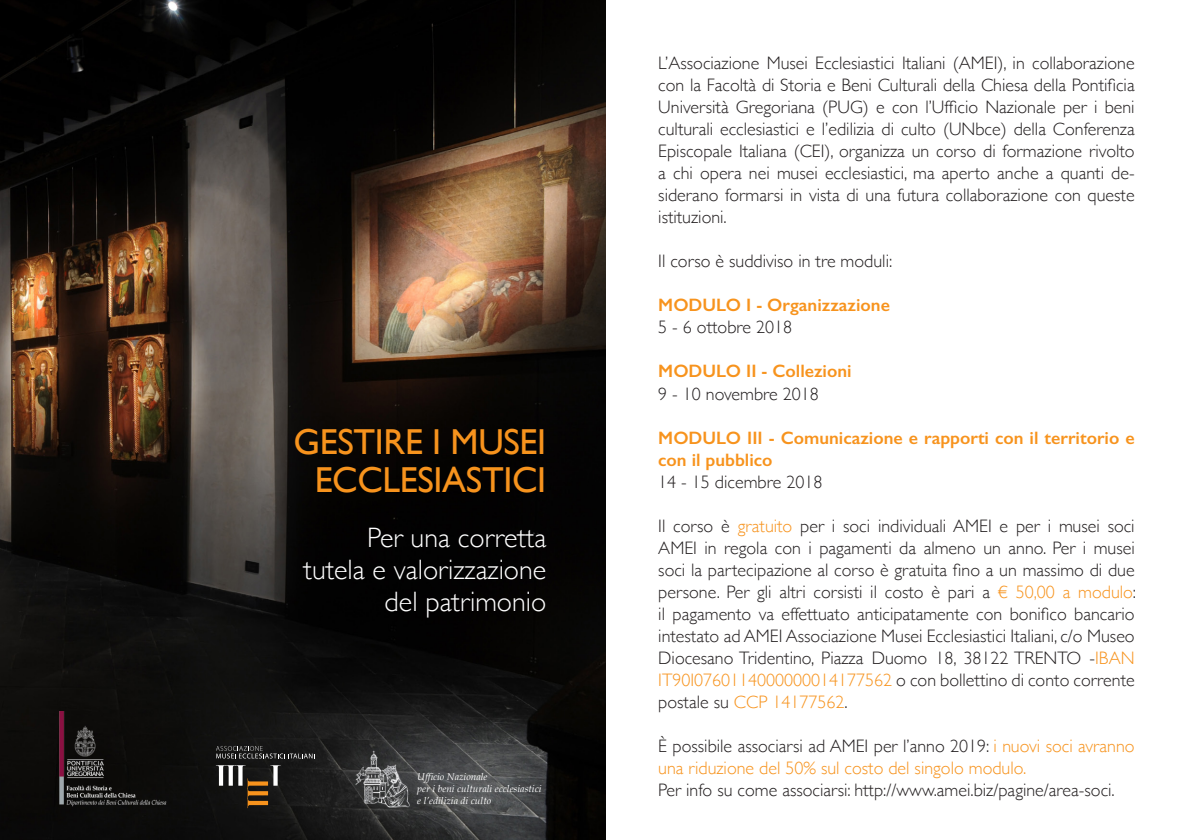
<style>
.page{position:relative;width:1191px;height:840px;background:#fff}
.page>*{position:absolute;margin:0;border:0;box-sizing:border-box;transform-origin:0 0}
.t1{font:36px/37.8px "Gill Sans";letter-spacing:-.01em;color:#f7931d;text-align:center}
.t2{font:300 28px/32px "Gill Sans";color:#fff;text-align:right}
.t3{font:300 18px/22px "Gill Sans";color:#231f20;text-align:justify}
.t4{font:600 18px/22px "Gill Sans";color:#f7931d}
.t5{font:italic 10px/12px "Book Antiqua";color:#fff}
.s1{font-weight:300;color:#231f20}
.s2{color:#f7931d}
</style>
<div class="page">
<img style="left:0;top:0;width:606px;height:839px">
<svg style="left:216px;top:745px;width:99px;height:13px"></svg>
<svg style="left:216px;top:764px;width:65px;height:43px;background:#483e32"></svg>
<img style="left:354px;top:749px;width:56px;height:60px">
<img style="left:59px;top:711px;width:117px;height:96px">
<p class="t1" style="left:293px;top:422px;width:254px">GESTIRE I MUSEI<br>ECCLESIASTICI</p>
<p class="t2" style="left:303px;top:520px;width:244px">Per una corretta tutela e valorizzazione del patrimonio</p>
<p class="t5" style="left:417px;top:770px;width:126px">Ufficio Nazionale<br>per i beni culturali ecclesiastici e l’edilizia di culto</p>
<p class="t3" style="left:658px;top:51px;width:478px">L’Associazione Musei Ecclesiastici Italiani (AMEI), in collaborazione con la Facoltà di Storia e Beni Culturali della Chiesa della Pontificia Università Gregoriana (PUG) e con l’Ufficio Nazionale per i beni culturali ecclesiastici e l’edilizia di culto (UNbce) della Conferenza Episcopale Italiana (CEI), organizza un corso di formazione rivolto a chi opera nei musei ecclesiastici, ma aperto anche a quanti de&shy;siderano formarsi in vista di una futura collaborazione con queste istituzioni.</p>
<p class="t3" style="left:658px;top:249px;width:235px">Il corso è suddiviso in tre moduli:</p>
<p class="t4" style="left:658px;top:294px;width:233px">MODULO I - Organizzazione<br><span class="s1">5 - 6 ottobre 2018</span></p>
<p class="t4" style="left:658px;top:360px;width:195px">MODULO II - Collezioni<br><span class="s1">9 - 10 novembre 2018</span></p>
<p class="t4" style="left:658px;top:426px;width:478px">MODULO III - Comunicazione e rapporti con il territorio e con il pubblico<br><span class="s1">14 - 15 dicembre 2018</span></p>
<p class="t3" style="left:658px;top:513px;width:479px">Il corso è <span class="s2">gratuito</span> per i soci individuali AMEI e per i musei soci AMEI in regola con i pagamenti da almeno un anno. Per i musei soci la partecipazione al corso è gratuita fino a un massimo di due persone. Per gli altri corsisti il costo è pari a <span class="s2">€ 50,00 a modulo</span>: il pagamento va effettuato anticipatamente con bonifico bancario intestato ad AMEI Associazione Musei Ecclesiastici Italiani, c/o Museo Diocesano Tridentino, Piazza Duomo 18, 38122 TRENTO -<span class="s2">IBAN IT90I0760114000000014177562</span> o con bollettino di conto corrente postale su <span class="s2">CCP 14177562</span>.</p>
<p class="t3" style="left:658px;top:733px;width:478px;text-align:left">È possibile associarsi ad AMEI per l’anno 2019: <span class="s2">i nuovi soci avranno una riduzione del 50% sul costo del singolo modulo.<br></span>Per info su come associarsi: http://www.amei.biz/pagine/area-soci.</p>
</div>
